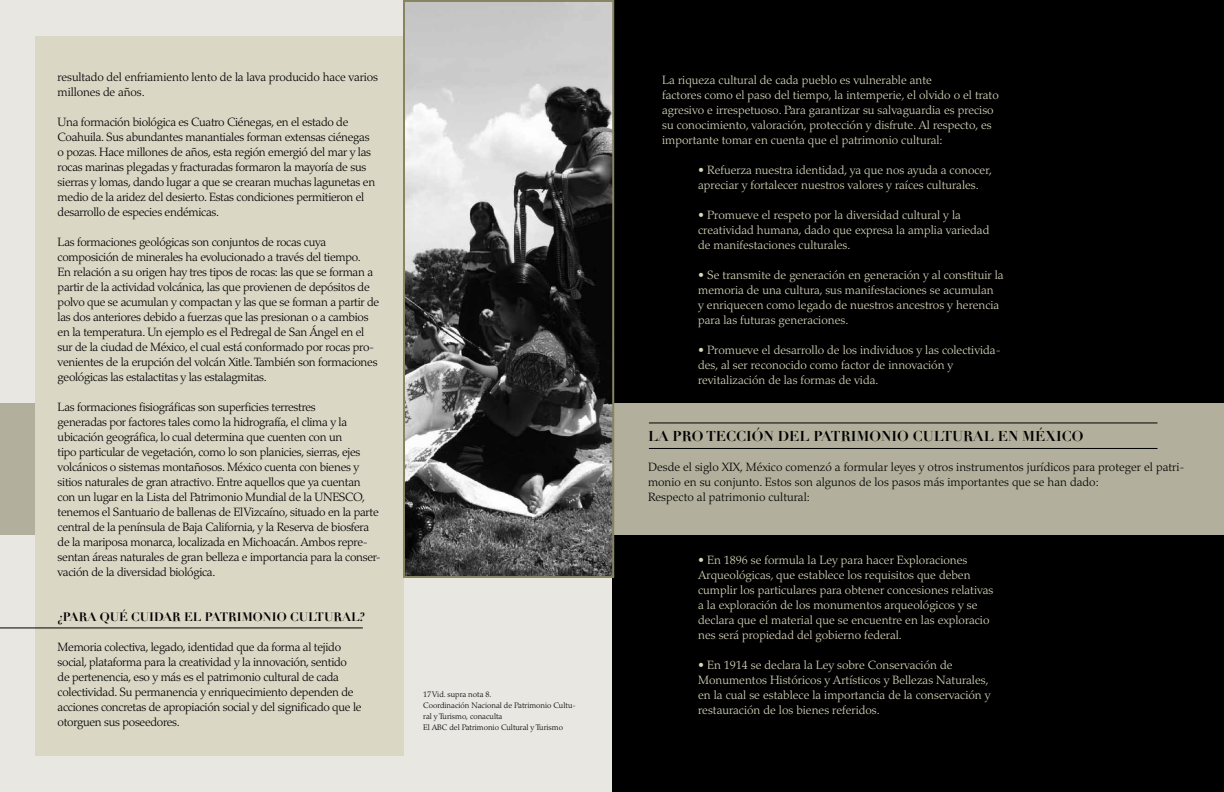
<style>
.page{position:relative;width:1224px;height:792px;background:#fff}
.page>*{position:absolute;margin:0;border:0;box-sizing:border-box;transform-origin:0 0}
.t1{font:700 14px "Didot";color:#000}
.t2{font:300 12px/15px "Palatino LT Std";letter-spacing:-.025em;color:#000}
.t3{font:300 12px/15px "Palatino LT Std";color:#dad7bd}
.t4{font:300 12px/15px "Palatino LT Std";color:#000}
.t5{font:700 12px "Didot";color:#000}
.t6{font:300 8px/11px "Palatino LT Std";color:#000}
</style>
<div class="page">
<div style="left:0;top:1px;width:612px;height:791px;background:#e8e7e1"></div>
<div style="left:612px;top:0;width:612px;height:792px;background:#000"></div>
<div style="left:0;top:403px;width:1224px;height:132px;background:#b2b09c"></div>
<hr style="left:649px;top:423px;width:508px;height:1px;background:#000">
<hr style="left:649px;top:448px;width:508px;height:1px;background:#000">
<div style="left:36px;top:36px;width:368px;height:720px;background:#dad7c5"></div>
<hr style="left:0;top:628px;width:363px;height:1px;background:#000">
<img style="left:406px;top:3px;width:205px;height:572px">
<div style="left:403px;top:0;width:211px;height:578px;border:2px solid #878462"></div>
<p class="t2" style="left:58px;top:69px;width:322px">resultado del enfriamiento lento de la lava producido hace varios millones de años.</p>
<p class="t2" style="left:58px;top:114px;width:319px">Una formación biológica es Cuatro Ciénegas, en el estado de Coahuila. Sus abundantes manantiales forman extensas ciénegas o pozas. Hace millones de años, esta región emergió del mar y las rocas marinas plegadas y fracturadas formaron la mayoría de sus sierras y lomas, dando lugar a que se crearan muchas lagunetas en medio de la aridez del desierto. Estas condiciones permitieron el desarrollo de especies endémicas.</p>
<p class="t2" style="left:58px;top:234px;width:323px">Las formaciones geológicas son conjuntos de rocas cuya composición de minerales ha evolucionado a través del tiempo.<br>En relación a su origen hay tres tipos de rocas: las que se forman a partir de la actividad volcánica, las que provienen de depósitos de polvo que se acumulan y compactan y las que se forman a partir de las dos anteriores debido a fuerzas que las presionan o a cambios en la temperatura. Un ejemplo es el Pedregal de San Ángel en el sur de la ciudad de México, el cual está conformado por rocas pro&shy;venientes de la erupción del volcán Xitle. También son formaciones geológicas las estalactitas y las estalagmitas.</p>
<p class="t2" style="left:58px;top:399px;width:325px">Las formaciones fisiográficas son superficies terrestres<br>generadas por factores tales como la hidrografía, el clima y la ubicación geográfica, lo cual determina que cuenten con un<br>tipo particular de vegetación, como lo son planicies, sierras, ejes volcánicos o sistemas montañosos. México cuenta con bienes y sitios naturales de gran atractivo. Entre aquellos que ya cuentan con un lugar en la Lista del Patrimonio Mundial de la UNESCO, tenemos el Santuario de ballenas de El Vizcaíno, situado en la parte central de la península de Baja California, y la Reserva de biosfera de la mariposa monarca, localizada en Michoacán. Ambos repre&shy;sentan áreas naturales de gran belleza e importancia para la conser&shy;vación de la diversidad biológica.</p>
<p class="t5" style="left:58px;top:609px;width:309px">¿PARA QUÉ CUIDAR EL PATRIMONIO CULTURAL?</p>
<p class="t2" style="left:58px;top:639px;width:305px">Memoria colectiva, legado, identidad que da forma al tejido social, plataforma para la creatividad y la innovación, sentido de pertenencia, eso y más es el patrimonio cultural de cada colectividad. Su permanencia y enriquecimiento dependen de acciones concretas de apropiación social y del significado que le otorguen sus poseedores.</p>
<p class="t6" style="left:423px;top:688px;width:154px">17 Vid. supra nota 8.<br>Coordinación Nacional de Patrimonio Cultu&shy;ral y Turismo, conaculta<br>El ABC del Patrimonio Cultural y Turismo</p>
<p class="t3" style="left:662px;top:72px;width:338px">La riqueza cultural de cada pueblo es vulnerable ante<br>factores como el paso del tiempo, la intemperie, el olvido o el trato agresivo e irrespetuoso. Para garantizar su salvaguardia es preciso su conocimiento, valoración, protección y disfrute. Al respecto, es importante tomar en cuenta que el patrimonio cultural:</p>
<p class="t3" style="left:698px;top:162px;width:295px">• Refuerza nuestra identidad, ya que nos ayuda a conocer, apreciar y fortalecer nuestros valores y raíces culturales.</p>
<p class="t3" style="left:698px;top:207px;width:293px">• Promueve el respeto por la diversidad cultural y la creatividad humana, dado que expresa la amplia variedad de manifestaciones culturales.</p>
<p class="t3" style="left:698px;top:267px;width:307px">• Se transmite de generación en generación y al constituir la memoria de una cultura, sus manifestaciones se acumulan<br>y enriquecen como legado de nuestros ancestros y herencia para las futuras generaciones.</p>
<p class="t3" style="left:698px;top:342px;width:304px">• Promueve el desarrollo de los individuos y las colectivida&shy;des, al ser reconocido como factor de innovación y revitalización de las formas de vida.</p>
<p class="t1" style="left:648px;top:428px;width:437px">LA PRO TECCIÓN DEL PATRIMONIO CULTURAL EN MÉXICO</p>
<p class="t4" style="left:648px;top:460px;width:538px">Desde el siglo XIX, México comenzó a formular leyes y otros instrumentos jurídicos para proteger el patri&shy;monio en su conjunto. Estos son algunos de los pasos más importantes que se han dado:<br>Respecto al patrimonio cultural:</p>
<p class="t3" style="left:698px;top:552px;width:297px">• En 1896 se formula la Ley para hacer Exploraciones Arqueológicas, que establece los requisitos que deben cumplir los particulares para obtener concesiones relativas a la exploración de los monumentos arqueológicos y se declara que el material que se encuentre en las exploracio nes será propiedad del gobierno federal.</p>
<p class="t3" style="left:698px;top:657px;width:294px">• En 1914 se declara la Ley sobre Conservación de Monumentos Históricos y Artísticos y Bellezas Naturales, en la cual se establece la importancia de la conservación y restauración de los bienes referidos.</p>
</div>
